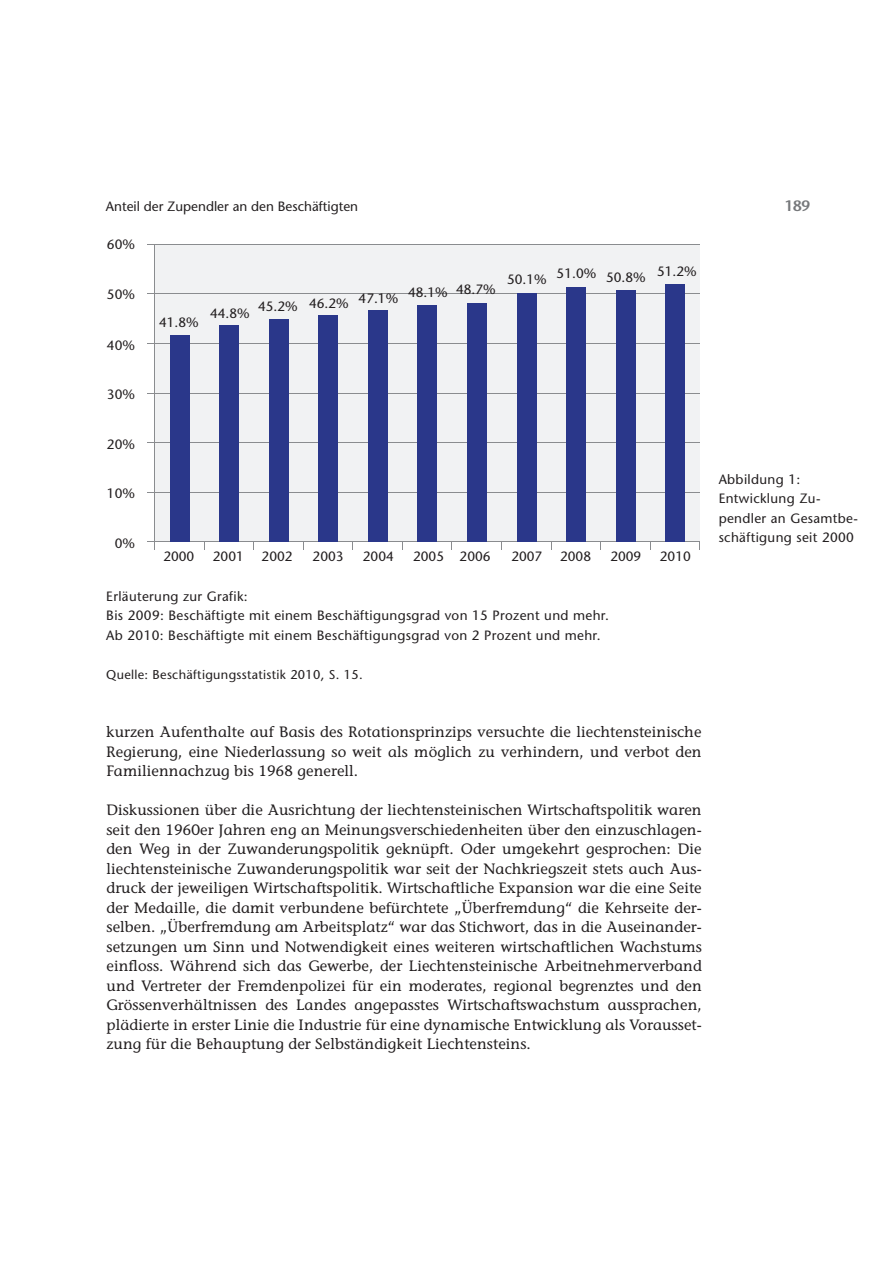
<style>
.page{position:relative;width:893px;height:1263px;background:#fff}
.page>*{position:absolute;margin:0;border:0;box-sizing:border-box;transform-origin:0 0}
.t1{font:15px/19.5px "Stone Informal";letter-spacing:.005em;color:#231f20;text-align:justify}
.t2{font:600 15px "Stone Sans";color:#76787b}
.t3{font:13.5px/19.5px "Stone Sans";letter-spacing:.025em;color:#231f20}
.t4{font:13.5px "Stone Sans";color:#231f20}
.t5{font:12.75px "Stone Sans";letter-spacing:.025em;color:#231f20}
</style>
<div class="page">
<div style="left:155px;top:244px;width:545px;height:298px;background:#f1f2f3"></div>
<hr style="left:147px;top:244px;width:553px;height:1px;background:#8a8c8f">
<hr style="left:147px;top:294px;width:553px;height:1px;background:#8a8c8f">
<hr style="left:147px;top:343px;width:553px;height:1px;background:#8a8c8f">
<hr style="left:147px;top:393px;width:553px;height:1px;background:#8a8c8f">
<hr style="left:147px;top:442px;width:553px;height:1px;background:#8a8c8f">
<hr style="left:147px;top:492px;width:553px;height:1px;background:#8a8c8f">
<hr style="left:147px;top:541px;width:553px;height:1px;background:#8a8c8f">
<hr style="left:154px;top:244px;width:1px;height:306px;background:#8a8c8f">
<div style="left:170px;top:335px;width:20px;height:206px;background:#2a378a"></div>
<div style="left:219px;top:325px;width:20px;height:216px;background:#2a378a"></div>
<div style="left:269px;top:319px;width:20px;height:222px;background:#2a378a"></div>
<div style="left:318px;top:315px;width:20px;height:226px;background:#2a378a"></div>
<div style="left:368px;top:310px;width:20px;height:231px;background:#2a378a"></div>
<div style="left:417px;top:305px;width:20px;height:236px;background:#2a378a"></div>
<div style="left:467px;top:303px;width:20px;height:238px;background:#2a378a"></div>
<div style="left:517px;top:293px;width:19px;height:248px;background:#2a378a"></div>
<div style="left:566px;top:287px;width:20px;height:254px;background:#2a378a"></div>
<div style="left:616px;top:290px;width:20px;height:251px;background:#2a378a"></div>
<div style="left:665px;top:284px;width:20px;height:258px;background:#2a378a"></div>
<p class="t4" style="left:106px;top:198px;width:254px">Anteil der Zupendler an den Beschäftigten</p>
<p class="t3" style="left:107px;top:235px;width:29px">60%</p>
<p class="t3" style="left:107px;top:284px;width:29px">50%</p>
<p class="t3" style="left:107px;top:335px;width:29px">40%</p>
<p class="t3" style="left:107px;top:385px;width:29px">30%</p>
<p class="t3" style="left:107px;top:434px;width:29px">20%</p>
<p class="t3" style="left:107px;top:484px;width:29px">10%</p>
<p class="t3" style="left:159px;top:313px;width:41px">41.8%</p>
<p class="t3" style="left:210px;top:304px;width:41px">44.8%</p>
<p class="t3" style="left:258px;top:289px;width:239px">45.2% 46.2% 47.1% 48.1% 48.7%</p>
<p class="t3" style="left:507px;top:265px;width:191px">50.1% 51.0% 50.8% 51.2%</p>
<p class="t3" style="left:115px;top:533px;width:22px">0%</p>
<p class="t3" style="left:163px;top:547px;width:32px">2000</p>
<p class="t3" style="left:213px;top:547px;width:32px">2001</p>
<p class="t3" style="left:262px;top:547px;width:32px">2002</p>
<p class="t3" style="left:313px;top:547px;width:32px">2003</p>
<p class="t3" style="left:363px;top:547px;width:32px">2004</p>
<p class="t4" style="left:413px;top:548px;width:79px">2005 2006</p>
<p class="t3" style="left:511px;top:547px;width:32px">2007</p>
<p class="t3" style="left:560px;top:547px;width:32px">2008</p>
<p class="t3" style="left:610px;top:547px;width:32px">2009</p>
<p class="t3" style="left:660px;top:547px;width:32px">2010</p>
<p class="t3" style="left:106px;top:586px;width:504px">Erläuterung zur Grafik:<br>Bis 2009: Beschäftigte mit einem Beschäftigungsgrad von 15 Prozent und mehr.<br>Ab 2010: Beschäftigte mit einem Beschäftigungsgrad von 2 Prozent und mehr.</p>
<p class="t5" style="left:106px;top:667px;width:258px">Quelle: Beschäftigungsstatistik 2010, S. 15.</p>
<p class="t2" style="left:784px;top:196px;width:27px">189</p>
<p class="t3" style="left:719px;top:469px;width:141px">Abbildung 1:<br>Entwicklung Zu&shy;pendler an Gesamtbe&shy;schäftigung seit 2000</p>
<p class="t1" style="left:106px;top:722px;width:597px">kurzen Aufenthalte auf Basis des Rotationsprinzips versuchte die liechtensteinische Regierung, eine Niederlassung so weit als möglich zu verhindern, und verbot den Familiennachzug bis 1968 generell.</p>
<p class="t1" style="left:106px;top:800px;width:597px">Diskussionen über die Ausrichtung der liechtensteinischen Wirtschaftspolitik waren seit den 1960er Jahren eng an Meinungsverschiedenheiten über den einzuschlagen&shy;den Weg in der Zuwanderungspolitik geknüpft. Oder umgekehrt gesprochen: Die liechtensteinische Zuwanderungspolitik war seit der Nachkriegszeit stets auch Aus&shy;druck der jeweiligen Wirtschaftspolitik. Wirtschaftliche Expansion war die eine Seite der Medaille, die damit verbundene befürchtete „Überfremdung“ die Kehrseite der&shy;selben. „Überfremdung am Arbeitsplatz“ war das Stichwort, das in die Auseinander&shy;setzungen um Sinn und Notwendigkeit eines weiteren wirtschaftlichen Wachstums einfloss. Während sich das Gewerbe, der Liechtensteinische Arbeitnehmerverband und Vertreter der Fremdenpolizei für ein moderates, regional begrenztes und den Grössenverhältnissen des Landes angepasstes Wirtschaftswachstum aussprachen, plädierte in erster Linie die Industrie für eine dynamische Entwicklung als Vorausset&shy;zung für die Behauptung der Selbständigkeit Liechtensteins.</p>
</div>
